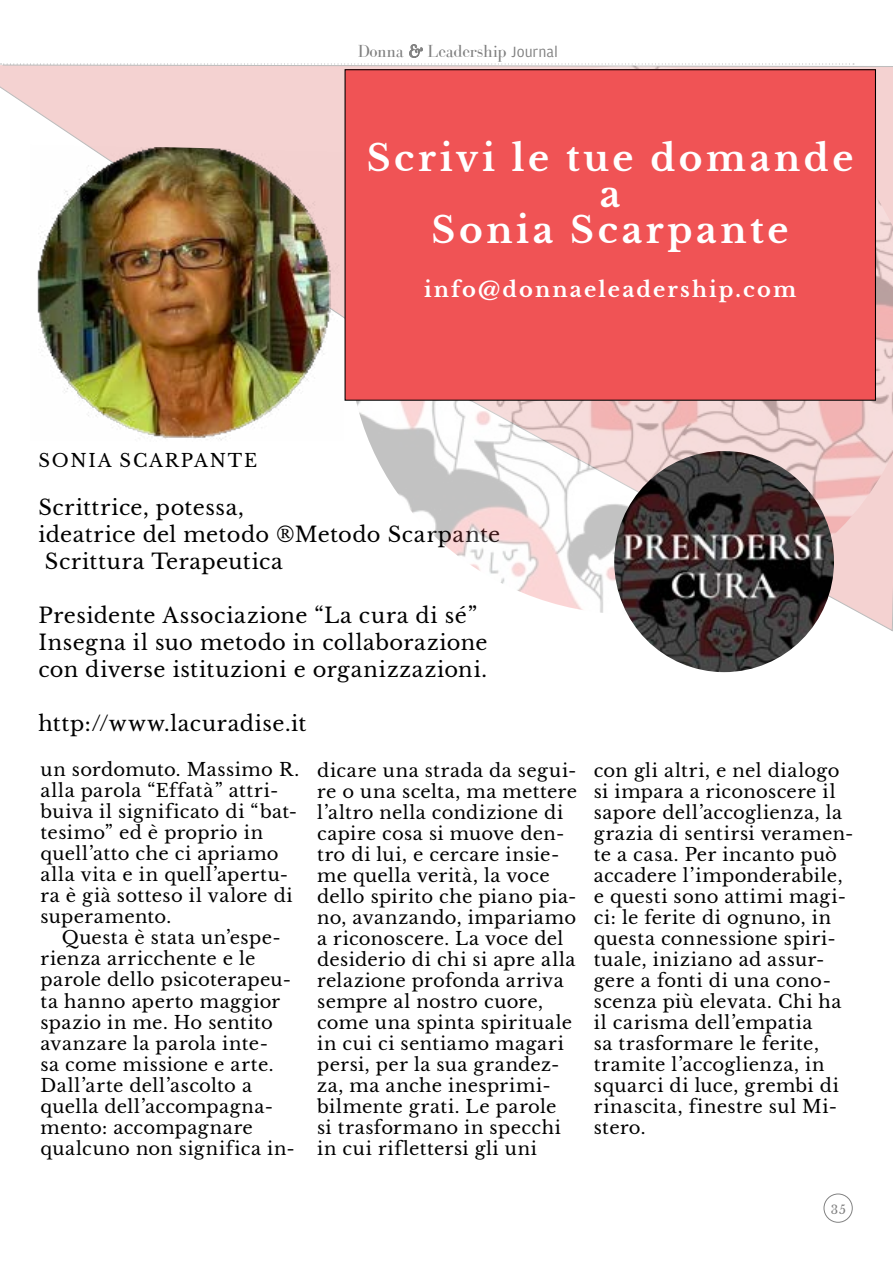
<style>
.page{position:relative;width:893px;height:1263px;background:#fff}
.page>*{position:absolute;margin:0;border:0;box-sizing:border-box;transform-origin:0 0}
.t1{font:700 36px/36px "Libre Baskerville";letter-spacing:.1em;color:#fff;text-align:center}
.t2{font:21px/27px "Libre Baskerville";letter-spacing:.025em;color:#000}
.t3{font:700 21px "Libre Baskerville";letter-spacing:.1em;color:#fff}
.t4{font:18px/21px "Libre Baskerville";letter-spacing:.02em;color:#000}
.t5{font:18px "Bodoni FLF";letter-spacing:-.015em;color:#000}
.t6{font:18px "Libre Baskerville";letter-spacing:.1em;color:#000}
.t7{font:12px "Libre Baskerville";color:#000}
.s1{font-family:"Scotch Display"}
.s2{font-family:"Amplitude";font-size:15.75px}
</style>
<div class="page">
<svg style="left:1px;top:63px;width:853px;height:1px"></svg>
<svg style="left:0;top:64px;width:893px;height:568px"></svg>
<img style="left:349px;top:66px;width:544px;height:548px">
<img style="left:614px;top:451px;width:220px;height:221px">
<div style="left:345px;top:70px;width:530px;height:330px;background:#f05355"></div>
<img style="left:29px;top:144px;width:316px;height:298px">
<div style="left:824px;top:1194px;width:28px;height:28px;border:1px solid #000;border-radius:50%"></div>
<p class="t5" style="left:357px;top:41px;width:202px">Donna <span class="s1">&amp;</span> Leadership <span class="s2">Journal</span></p>
<h1 class="t1" style="left:367px;top:140px;width:488px">Scrivi le tue domande a<br>Sonia Scarpante</h1>
<p class="t3" style="left:424px;top:276px;width:374px">info@donnaeleadership.com</p>
<p class="t6" style="left:38px;top:449px;width:220px">SONIA SCARPANTE</p>
<p class="t2" style="left:38px;top:494px;width:207px">Scrittrice, potessa,</p>
<p class="t2" style="left:38px;top:521px;width:463px">ideatrice del metodo ®Metodo Scarpante</p>
<p class="t2" style="left:45px;top:548px;width:239px">Scrittura Terapeutica</p>
<p class="t2" style="left:38px;top:602px;width:451px">Presidente Associazione “La cura di sé”<br>Insegna il suo metodo in collaborazione con diverse istituzioni e organizzazioni.</p>
<p class="t2" style="left:38px;top:710px;width:270px">http://www.lacuradise.it</p>
<p class="t4" style="left:40px;top:759px;width:260px">un sordomuto. Massimo R. alla parola “Effatà” attri&shy;buiva il significato di “bat&shy;tesimo” ed è proprio in quell’atto che ci apriamo alla vita e in quell’apertu&shy;ra è già sotteso il valore di superamento.</p>
<p class="t4" style="left:40px;top:927px;width:256px;text-indent:21px">Questa è stata un’espe&shy;rienza arricchente e le parole dello psicoterapeu&shy;ta hanno aperto maggior spazio in me. Ho sentito avanzare la parola inte-<br>sa come missione e arte.<br>Dall’arte dell’ascolto a quella dell’accompagna&shy;mento: accompagnare qualcuno non significa in-</p>
<p class="t4" style="left:317px;top:760px;width:261px">dicare una strada da segui&shy;re o una scelta, ma mettere l’altro nella condizione di capire cosa si muove den&shy;tro di lui, e cercare insie&shy;me quella verità, la voce dello spirito che piano pia&shy;no, avanzando, impariamo a riconoscere. La voce del desiderio di chi si apre alla relazione profonda arriva sempre al nostro cuore, come una spinta spirituale in cui ci sentiamo magari persi, per la sua grandez&shy;za, ma anche inesprimi&shy;bilmente grati. Le parole<br>si trasformano in specchi in cui riflettersi gli uni</p>
<p class="t4" style="left:594px;top:760px;width:261px">con gli altri, e nel dialogo si impara a riconoscere il sapore dell’accoglienza, la grazia di sentirsi veramen&shy;te a casa. Per incanto può accadere l’imponderabile, e questi sono attimi magi&shy;ci: le ferite di ognuno, in questa connessione spiri&shy;tuale, iniziano ad assur&shy;gere a fonti di una cono&shy;scenza più elevata. Chi ha il carisma dell’empatia<br>sa trasformare le ferite, tramite l’accoglienza, in squarci di luce, grembi di rinascita, finestre sul Mi&shy;stero.</p>
<p class="t7" style="left:830px;top:1202px;width:17px">35</p>
</div>
